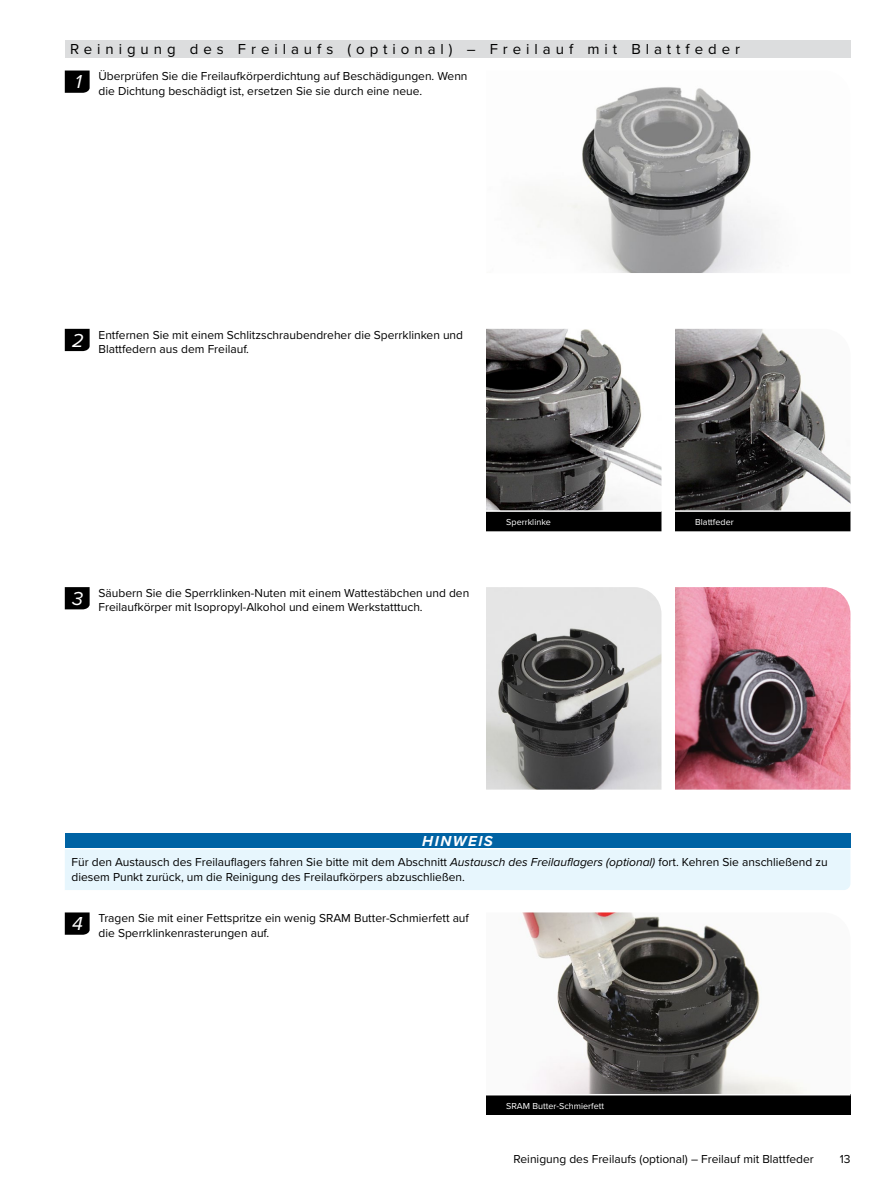
<style>
.page{position:relative;width:891px;height:1188px;background:#fff}
.page>*{position:absolute;margin:0;border:0;box-sizing:border-box;transform-origin:0 0}
.t1{font:italic 19.5px "Proxima Nova";color:#fff}
.Section_Title_-_Grey__TOC_Level_2{font:15px "Proxima Nova";letter-spacing:.33em;color:#000}
.Signal_Word_centered-_NOTICE{font:italic 700 15px "Proxima Nova";letter-spacing:.1em;color:#fff}
.Normal_Text_-_Right_Indent_3_5{font:12px/14.4px "Proxima Nova";color:#000}
.Signal_Word_Text_-_NOTICE_Blue_Shaded{font:12px/14.4px "Proxima Nova";color:#000}
.Picture_Caption_left{font:9px "Proxima Nova";color:#fff}
.s1{font-style:italic}
</style>
<div class="page">
<div style="left:65px;top:40px;width:785px;height:18px;background:#dcddde"></div>
<div style="left:65px;top:833px;width:785px;height:15px;background:#0063a4"></div>
<div style="left:65px;top:849px;width:785px;height:41px;background:#e7f6fd"></div>
<svg style="left:65px;top:71px;width:25px;height:22px"></svg>
<img style="left:533px;top:87px;width:230px;height:186px">
<svg style="left:65px;top:329px;width:25px;height:22px"></svg>
<div style="left:486px;top:512px;width:364px;height:19px;background:#000"></div>
<img style="left:486px;top:329px;width:176px;height:181px">
<img style="left:675px;top:329px;width:175px;height:181px">
<svg style="left:65px;top:587px;width:25px;height:22px"></svg>
<img style="left:486px;top:587px;width:176px;height:203px">
<img style="left:675px;top:587px;width:175px;height:203px">
<svg style="left:65px;top:912px;width:25px;height:23px"></svg>
<div style="left:486px;top:1095px;width:364px;height:20px;background:#000"></div>
<img style="left:522px;top:912px;width:282px;height:182px">
<p class="Section_Title_-_Grey__TOC_Level_2" style="left:70px;top:38px;width:671px">Reinigung des Freilaufs (optional) – Freilauf mit Blattfeder</p>
<p class="Normal_Text_-_Right_Indent_3_5" style="left:99px;top:69px;width:371px">Überprüfen Sie die Freilaufkörperdichtung auf Beschädigungen. Wenn die Dichtung beschädigt ist, ersetzen Sie sie durch eine neue.</p>
<p class="t1" style="left:75px;top:67px;width:8px">1</p>
<p class="t1" style="left:72px;top:325px;width:13px">2</p>
<p class="Normal_Text_-_Right_Indent_3_5" style="left:99px;top:327px;width:366px">Entfernen Sie mit einem Schlitzschraubendreher die Sperrklinken und<br>Blattfedern aus dem Freilauf.</p>
<p class="t1" style="left:72px;top:584px;width:12px">3</p>
<p class="Normal_Text_-_Right_Indent_3_5" style="left:99px;top:585px;width:372px">Säubern Sie die Sperrklinken-Nuten mit einem Wattestäbchen und den<br>Freilaufkörper mit Isopropyl-Alkohol und einem Werkstatttuch.</p>
<p class="Picture_Caption_left" style="left:506px;top:515px;width:46px">Sperrklinke</p>
<p class="Picture_Caption_left" style="left:695px;top:515px;width:40px">Blattfeder</p>
<p class="Signal_Word_centered-_NOTICE" style="left:422px;top:830px;width:72px">HINWEIS</p>
<p class="Signal_Word_Text_-_NOTICE_Blue_Shaded" style="left:72px;top:855px;width:758px">Für den Austausch des Freilauflagers fahren Sie bitte mit dem Abschnitt <span class="s1">Austausch des Freilauflagers (optional)</span> fort. Kehren Sie anschließend zu diesem Punkt zurück, um die Reinigung des Freilaufkörpers abzuschließen.</p>
<p class="Normal_Text_-_Right_Indent_3_5" style="left:99px;top:910px;width:372px">Tragen Sie mit einer Fettspritze ein wenig SRAM Butter-Schmierfett auf die Sperrklinkenrasterungen auf.</p>
<p class="t1" style="left:72px;top:909px;width:12px">4</p>
<p class="Picture_Caption_left" style="left:506px;top:1099px;width:99px">SRAM Butter-Schmierfett</p>
<p class="Signal_Word_Text_-_NOTICE_Blue_Shaded" style="left:514px;top:1151px;width:302px">Reinigung des Freilaufs (optional) – Freilauf mit Blattfeder</p>
<p class="Signal_Word_Text_-_NOTICE_Blue_Shaded" style="left:840px;top:1151px;width:12px">13</p>
</div>
